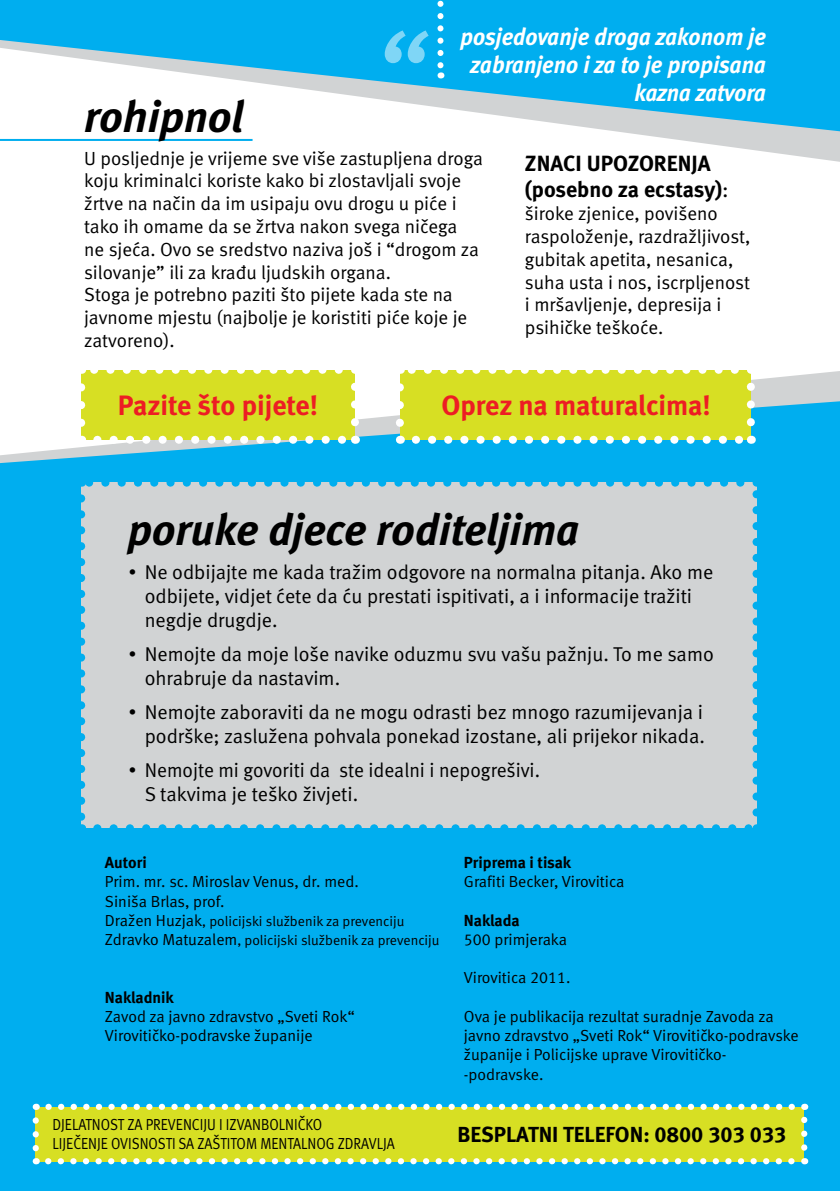
<style>
.page{position:relative;width:840px;height:1191px;background:#fff}
.page>*{position:absolute;margin:0;border:0;box-sizing:border-box;transform-origin:0 0}
.t1{font:italic 700 44px "Meta";color:#000}
.t2{font:700 28px "Meta";letter-spacing:-.005em;color:#ed1d24}
.t3{font:italic 700 24px/28px "Meta";color:#fff;text-align:right;scale:.95 1}
.t4{font:700 22px/26.4px "Meta";color:#000}
.t5{font:700 21.8px "Meta";color:#000}
.t6{font:20px/24px "Meta";color:#000}
.t7{font:19px/22.8px "Meta";letter-spacing:-.005em;color:#000}
.t8{font:16px/19.2px "Meta";color:#000}
.t9{font:16px/19.2px "Meta";color:#000;scale:.87 1}
.t10{font:700 16px "Meta";color:#000}
.t11{font:14px/19.2px "Meta";color:#000}
.s1{font-weight:400}
.s2{font-weight:700}
.s3{font-size:16px}
</style>
<div class="page">
<svg style="left:754px;top:371px;width:85px;height:30px;background:#d7d9da"></svg>
<div style="left:0;top:401px;width:839px;height:790px;background:#00aeef"></div>
<svg style="left:0;top:131px;width:839px;height:31px"></svg>
<svg style="left:0;top:0;width:839px;height:131px;fill:#00aeef"></svg>
<hr style="left:0;top:139px;width:252px;height:2px;background:#00aeef">
<div style="left:81px;top:370px;width:274px;height:70px;background:#d7df23"></div>
<svg style="left:97px;top:436px;width:250px;height:8px"></svg>
<svg style="left:90px;top:370px;width:248px;height:4px"></svg>
<svg style="left:77px;top:387px;width:8px;height:57px"></svg>
<svg style="left:351px;top:370px;width:8px;height:52px"></svg>
<div style="left:81px;top:482px;width:675px;height:346px;background:#d1d3d4"></div>
<svg style="left:97px;top:824px;width:651px;height:8px"></svg>
<svg style="left:89px;top:478px;width:651px;height:8px"></svg>
<svg style="left:77px;top:498px;width:8px;height:334px"></svg>
<svg style="left:752px;top:478px;width:8px;height:334px"></svg>
<div style="left:399px;top:370px;width:351px;height:70px;background:#d7df23"></div>
<svg style="left:415px;top:436px;width:327px;height:8px"></svg>
<svg style="left:407px;top:370px;width:327px;height:4px"></svg>
<svg style="left:395px;top:387px;width:8px;height:57px"></svg>
<svg style="left:746px;top:370px;width:8px;height:52px"></svg>
<div style="left:36px;top:1106px;width:767px;height:55px;background:#d7df23"></div>
<svg style="left:48px;top:1158px;width:749px;height:6px"></svg>
<svg style="left:33px;top:1120px;width:6px;height:44px"></svg>
<svg style="left:800px;top:1103px;width:6px;height:44px"></svg>
<svg style="left:36px;top:1103px;width:755px;height:7px"></svg>
<svg style="left:384px;top:30px;width:44px;height:33px"></svg>
<svg style="left:437px;top:0;width:6px;height:78px"></svg>
<p class="t3" style="left:460px;top:23px;width:323px">posjedovanje droga zakonom je zabranjeno i za to je propisana kazna zatvora</p>
<h1 class="t1" style="left:84px;top:90px;width:161px">rohipnol</h1>
<p class="t7" style="left:84px;top:146px;width:400px">U posljednje je vrijeme sve više zastupljena droga koju kriminalci koriste kako bi zlostavljali svoje žrtve na način da im usipaju ovu drogu u piće i tako ih omame da se žrtva nakon svega ničega<br>ne sjeća. Ovo se sredstvo naziva još i “drogom za silovanje” ili za krađu ljudskih organa.<br>Stoga je potrebno paziti što pijete kada ste na javnome mjestu (najbolje je koristiti piće koje je zatvoreno).</p>
<p class="t4" style="left:524px;top:150px;width:205px">ZNACI UPOZORENJA (posebno za ecstasy)<span class="s1">:</span></p>
<p class="t7" style="left:524px;top:202px;width:227px">široke zjenice, povišeno raspoloženje, razdražljivost, gubitak apetita, nesanica, suha usta i nos, iscrpljenost i mršavljenje, depresija i psihičke teškoće.</p>
<h2 class="t2" style="left:118px;top:389px;width:202px">Pazite što pijete!</h2>
<h2 class="t2" style="left:441px;top:389px;width:271px">Oprez na maturalcima!</h2>
<h1 class="t1" style="left:128px;top:503px;width:453px">poruke djece roditeljima</h1>
<p class="t6" style="left:145px;top:560px;width:569px;text-indent:-17px"><span class="s2">•</span> Ne odbijajte me kada tražim odgovore na normalna pitanja. Ako me odbijete, vidjet ćete da ću prestati ispitivati, a i informacije tražiti negdje drugdje.</p>
<p class="t6" style="left:145px;top:642px;width:570px;text-indent:-17px"><span class="s2">•</span> Nemojte da moje loše navike oduzmu svu vašu pažnju. To me samo ohrabruje da nastavim.</p>
<p class="t6" style="left:128px;top:700px;width:578px;text-align:right"><span class="s2">•</span> Nemojte zaboraviti da ne mogu odrasti bez mnogo razumijevanja i podrške; zaslužena pohvala ponekad izostane, ali prijekor nikada.</p>
<p class="t6" style="left:145px;top:758px;width:396px;text-indent:-17px"><span class="s2">•</span> Nemojte mi govoriti da ste idealni i nepogrešivi.<br>S takvima je teško živjeti.</p>
<p class="t10" style="left:105px;top:853px;width:43px">Autori</p>
<p class="t8" style="left:105px;top:872px;width:255px">Prim. mr. sc. Miroslav Venus, dr. med.<br>Siniša Brlas, prof.</p>
<p class="t11" style="left:105px;top:911px;width:336px"><span class="s3">Dražen Huzjak</span>, policijski službenik za prevenciju<br><span class="s3">Zdravko Matuzalem</span>, policijski službenik za prevenciju</p>
<p class="t10" style="left:105px;top:987px;width:70px">Nakladnik</p>
<p class="t8" style="left:105px;top:1006px;width:251px">Zavod za javno zdravstvo „Sveti Rok“<br>Virovitičko-podravske županije</p>
<p class="t9" style="left:52px;top:1114px;width:395px">DJELATNOST ZA PREVENCIJU I IZVANBOLNIČKO<br>LIJEČENJE OVISNOSTI SA ZAŠTITOM MENTALNOG ZDRAVLJA</p>
<p class="t10" style="left:463px;top:853px;width:109px">Priprema i tisak</p>
<p class="t8" style="left:463px;top:872px;width:162px">Grafiti Becker, Virovitica</p>
<p class="t10" style="left:463px;top:910px;width:57px">Naklada</p>
<p class="t8" style="left:463px;top:929px;width:105px">500 primjeraka</p>
<p class="t8" style="left:463px;top:968px;width:108px">Virovitica 2011.</p>
<p class="t8" style="left:463px;top:1006px;width:336px">Ova je publikacija rezultat suradnje Zavoda za javno zdravstvo „Sveti Rok“ Virovitičko-podravske županije i Policijske uprave Virovitičko--podravske.</p>
<p class="t5" style="left:457px;top:1121px;width:330px">BESPLATNI TELEFON: 0800 303 033</p>
</div>
